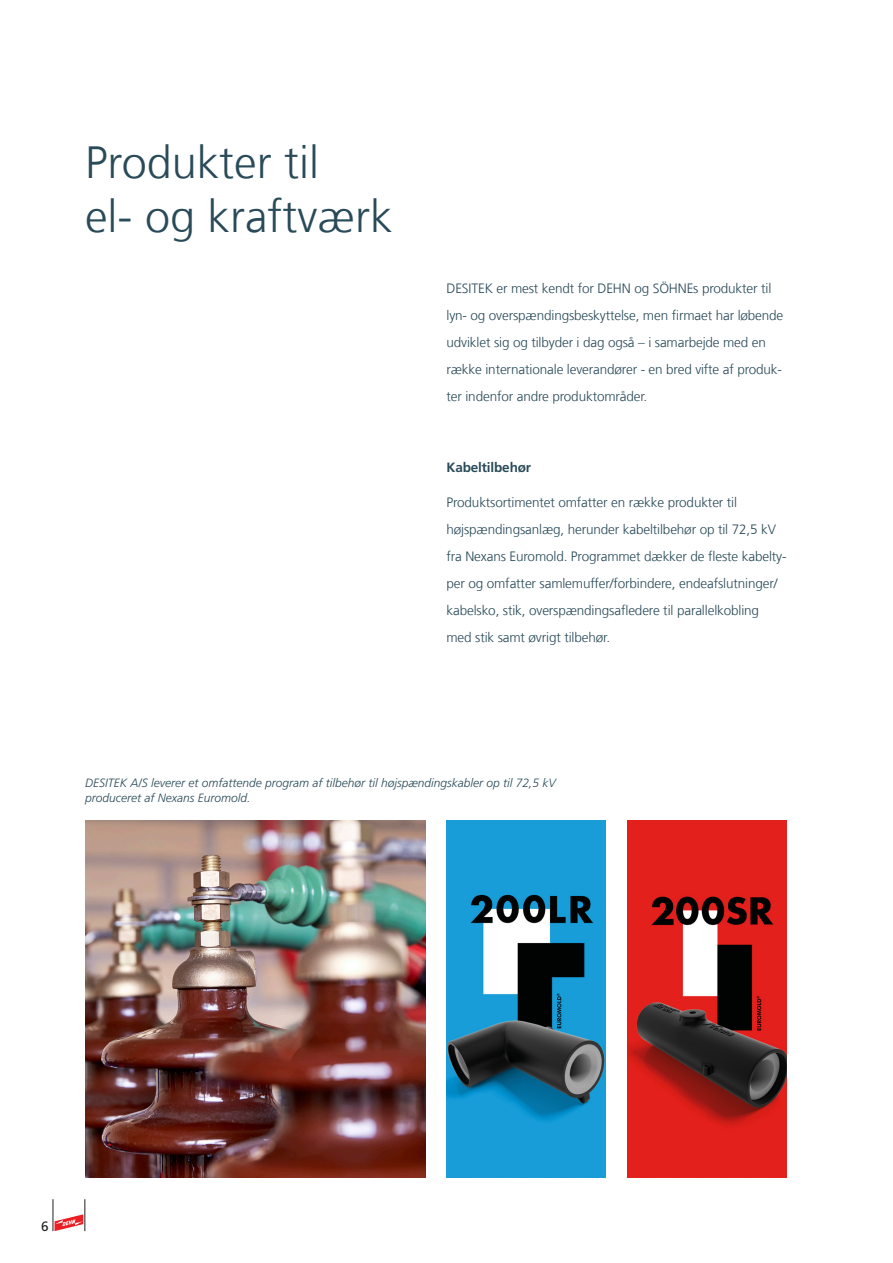
<style>
.page{position:relative;width:893px;height:1263px;background:#fff}
.page>*{position:absolute;margin:0;border:0;box-sizing:border-box;transform-origin:0 0}
.Headline_45_30pt_Ant{font:300 45px "Frutiger LT Com";color:#294a59}
.Copy_45_9pt_antrazit{font:300 13.5px/27px "Frutiger LT Com";letter-spacing:-.01em;color:#294a59}
.Headline_65_Bold_9pt{font:700 13.5px "Frutiger LT Com";letter-spacing:-.01em;color:#294a59}
.t1{font:13.5px "Frutiger";color:#231f20}
.Copy_45_8pt_Tabellen{font:italic 300 12px "Frutiger";color:#294a59}
</style>
<div class="page">
<img style="left:85px;top:821px;width:340px;height:357px">
<img style="left:446px;top:821px;width:160px;height:357px">
<img style="left:627px;top:821px;width:160px;height:357px">
<svg style="left:55px;top:1214px;width:28px;height:17px"></svg>
<hr style="left:53px;top:1199px;width:1px;height:32px;background:#231f20">
<hr style="left:85px;top:1199px;width:1px;height:32px;background:#231f20">
<p class="Headline_45_30pt_Ant" style="left:85px;top:137px;width:236px">Produkter til</p>
<p class="Headline_45_30pt_Ant" style="left:85px;top:191px;width:309px">el- og kraftværk</p>
<p class="Copy_45_9pt_antrazit" style="left:446px;top:275px;width:338px">DESITEK er mest kendt for DEHN og SÖHNEs produkter til lyn- og overspændingsbeskyttelse, men firmaet har løbende udviklet sig og tilbyder i dag også – i samarbejde med en række internationale leverandører - en bred vifte af produk&shy;ter indenfor andre produktområder.</p>
<p class="Headline_65_Bold_9pt" style="left:446px;top:459px;width:86px">Kabeltilbehør</p>
<p class="Copy_45_9pt_antrazit" style="left:446px;top:489px;width:342px">Produktsortimentet omfatter en række produkter til højspændingsanlæg, herunder kabeltilbehør op til 72,5 kV fra Nexans Euromold. Programmet dækker de fleste kabelty&shy;per og omfatter samlemuffer/forbindere, endeafslutninger/ kabelsko, stik, overspændingsafledere til parallelkobling med stik samt øvrigt tilbehør.</p>
<p class="Copy_45_8pt_Tabellen" style="left:85px;top:776px;width:472px">DESITEK A/S leverer et omfattende program af tilbehør til højspændingskabler op til 72,5 kV</p>
<p class="Copy_45_8pt_Tabellen" style="left:85px;top:791px;width:167px">produceret af Nexans Euromold.</p>
<p class="t1" style="left:41px;top:1218px;width:9px">6</p>
</div>
